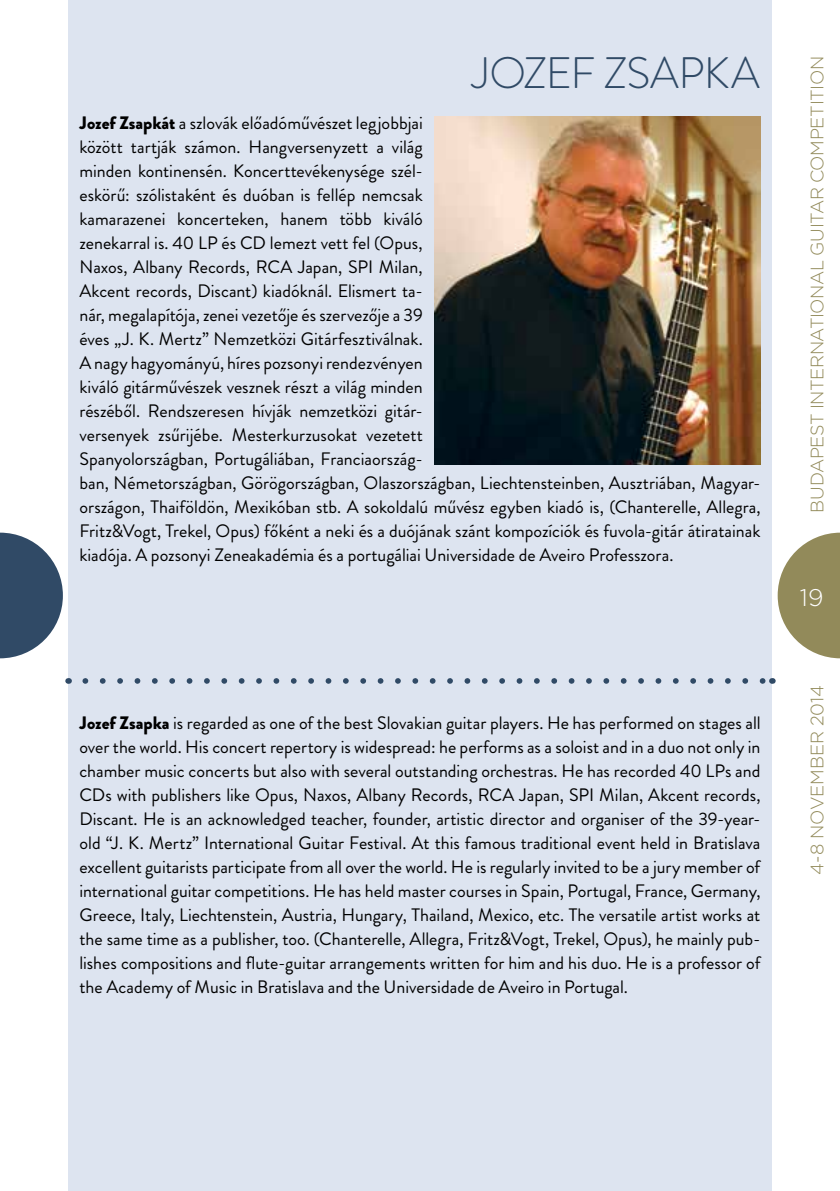
<style>
.page{position:relative;width:840px;height:1191px;background:#fff}
.page>*{position:absolute;margin:0;border:0;box-sizing:border-box;transform-origin:0 0}
.t1{font:300 44px "Brandon Grotesque";letter-spacing:-.015em;color:#304a66}
.t2{font:300 24px "Gotham";color:#fff}
.t3{font:18px/24px "Brandon Grotesque";color:#000}
.t4{font:300 18px "Gotham";letter-spacing:-.02em;color:#928a5a}
.s1{font-weight:900}
</style>
<div class="page">
<div style="left:68px;top:0;width:703px;height:1191px;background:#dde4f0"></div>
<svg style="left:85px;top:678px;width:677px;height:6px"></svg>
<img style="left:434px;top:116px;width:326px;height:349px">
<svg style="left:0;top:532px;width:63px;height:126px"></svg>
<svg style="left:777px;top:532px;width:62px;height:126px"></svg>
<h1 class="t1" style="left:472px;top:42px;width:76px">JOZEF</h1>
<h1 class="t1" style="left:603px;top:42px;width:157px">ZSAPKA</h1>
<p class="t4" style="left:806px;top:512px;width:458px;rotate:-90deg">Budapest Internati onal Guitar Competiti on</p>
<p class="t3" style="left:79px;top:111px;width:682px"><span class="s1">Jozef Zsapkát</span> a szlovák előadóművészet legjobbjai<br>között tartják számon. Hangversenyzett a világ<br>minden kontinensén. Koncerttevékenysége szél-<br>eskörű: szólistaként és duóban is fellép nemcsak<br>kamarazenei koncerteken, hanem több kiváló<br>zenekarral is. 40 LP és CD lemezt vett fel (Opus,<br>Naxos, Albany Records, RCA Japan, SPI Milan,<br>Akcent records, Discant) kiadóknál. Elismert ta-<br>nár, megalapítója, zenei vezetője és szervezője a 39<br>éves „J. K. Mertz” Nemzetközi Gitárfesztiválnak.<br>A nagy hagyományú, híres pozsonyi rendezvényen<br>kiváló gitárművészek vesznek részt a világ minden<br>részéből. Rendszeresen hívják nemzetközi gitár-<br>versenyek zsűrijébe. Mesterkurzusokat vezetett<br>Spanyolországban, Portugáliában, Franciaország-<br>ban, Németországban, Görögországban, Olaszországban, Liechtensteinben, Ausztriában, Magyar&shy;országon, Thaiföldön, Mexikóban stb. A sokoldalú művész egyben kiadó is, (Chanterelle, Allegra, Fritz&amp;Vogt, Trekel, Opus) főként a neki és a duójának szánt kompozíciók és fuvola-gitár átiratainak kiadója. A pozsonyi Zeneakadémia és a portugáliai Universidade de Aveiro Professzora.</p>
<p class="t3" style="left:79px;top:711px;width:682px;text-align:justify"><span class="s1">Jozef Zsapka</span> is regarded as one of the best Slovakian guitar players. He has performed on stages all over the world. His concert repertory is widespread: he performs as a soloist and in a duo not only in chamber music concerts but also with several outstanding orchestras. He has recorded 40 LPs and CDs with publishers like Opus, Naxos, Albany Records, RCA Japan, SPI Milan, Akcent records, Discant. He is an acknowledged teacher, founder, artistic director and organiser of the 39-year&shy;old “J. K. Mertz” I nternational Guitar Festival. At this famous traditional event held in Bratislava excellent guitarists participate from all over the world. He is regularly invited to be a jury member of international guitar competitions. He has held master courses in Spain, Portugal, France, Germany, Greece, I taly, Liechtenstein, Austria, Hungary, Thailand, Mexico, etc. The versatile artist works at the same time as a publisher, too. (Chanterelle, Allegra, Fritz&amp;Vogt, Trekel, Opus), he mainly pub&shy;lishes compositions and flute-guitar arrangements written for him and his duo. He is a professor of the Academy of Music in Bratislava and the Universidade de Aveiro in Portugal.</p>
<h2 class="t2" style="left:799px;top:584px;width:25px">19</h2>
<p class="t4" style="left:806px;top:875px;width:192px;rotate:-90deg">4-8 N ovember 2014</p>
</div>
